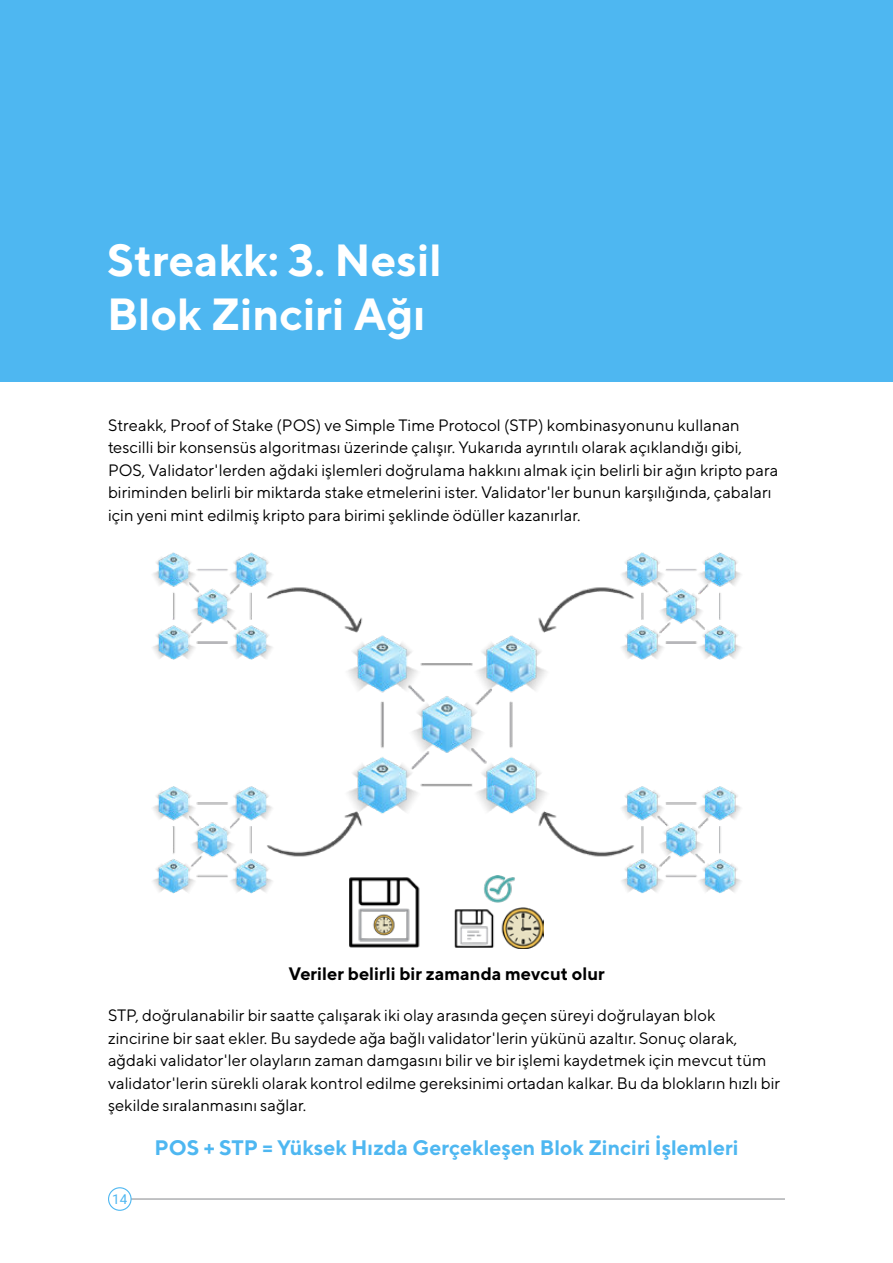
<style>
.page{position:relative;width:893px;height:1263px;background:#fff}
.page>*{position:absolute;margin:0;border:0;box-sizing:border-box;transform-origin:0 0}
.t1{font:700 45px/54px "TT Norms";color:#fff}
.t2{font:700 21px "TT Norms";color:#4eb7f1}
.t3{font:700 18px "TT Norms";color:#000}
.t4{font:16.5px/22.5px "TT Norms";color:#000}
.t5{font:13.5px "Roboto";color:#4eb7f1}
</style>
<div class="page">
<hr style="left:119px;top:1198px;width:666px;height:1px;background:#939598">
<div style="left:109px;top:1188px;width:22px;height:22px;background:#fff;border-radius:50%"></div>
<div style="left:108px;top:1187px;width:24px;height:24px;border:1px solid #4eb7f1;border-radius:50%"></div>
<div style="left:0;top:0;width:893px;height:382px;background:#4eb7f1"></div>
<img style="left:153px;top:552px;width:588px;height:342px">
<img style="left:349px;top:875px;width:194px;height:74px">
<h1 class="t1" style="left:107px;top:233px;width:336px">Streakk: 3. Nesil<br>Blok Zinciri Ağı</h1>
<p class="t4" style="left:108px;top:414px;width:672px">Streakk, Proof of Stake (POS) ve Simple Time Protocol (STP) kombinasyonunu kullanan tescilli bir konsensüs algoritması üzerinde çalışır. Yukarıda ayrıntılı olarak açıklandığı gibi, POS, Validator'lerden ağdaki işlemleri doğrulama hakkını almak için belirli bir ağın kripto para biriminden belirli bir miktarda stake etmelerini ister. Validator'ler bunun karşılığında, çabaları için yeni mint edilmiş kripto para birimi şeklinde ödüller kazanırlar.</p>
<p class="t3" style="left:288px;top:963px;width:318px">Veriler belirli bir zamanda mevcut olur</p>
<p class="t4" style="left:108px;top:1004px;width:674px">STP, doğrulanabilir bir saatte çalışarak iki olay arasında geçen süreyi doğrulayan blok zincirine bir saat ekler. Bu saydede ağa bağlı validator'lerin yükünü azaltır. Sonuç olarak, ağdaki validator'ler olayların zaman damgasını bilir ve bir işlemi kaydetmek için mevcut tüm validator'lerin sürekli olarak kontrol edilme gereksinimi ortadan kalkar. Bu da blokların hızlı bir şekilde sıralanmasını sağlar.</p>
<p class="t2" style="left:155px;top:1135px;width:585px">POS + STP = Yüksek Hızda Gerçekleşen Blok Zinciri İşlemleri</p>
<p class="t5" style="left:112px;top:1191px;width:17px">14</p>
</div>
